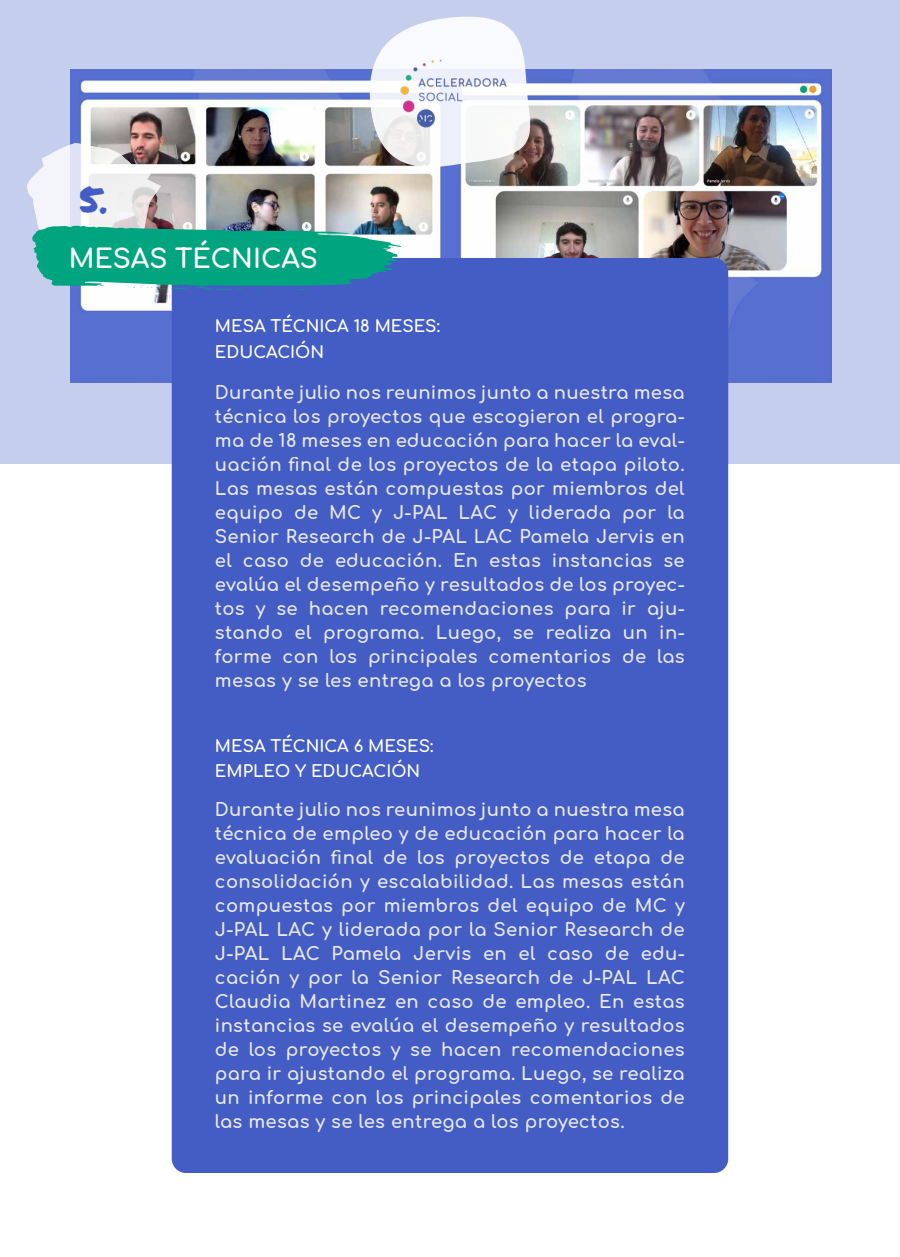
<style>
.page{position:relative;width:900px;height:1257px;background:#fff}
.page>*{position:absolute;margin:0;border:0;box-sizing:border-box;transform-origin:0 0}
.t1{font:37.5px "Permanent Marker";color:#435dc5;scale:1.05 1}
.t2{font:26.25px "Comfortaa";color:#fff}
.t3{font:18px/24px "Comfortaa";letter-spacing:.02em;color:#e8e8e9;text-align:justify}
.t4{font:16.5px/25.5px "Comfortaa";color:#fff}
</style>
<div class="page">
<div style="left:0;top:0;width:900px;height:464px;background:#c6ceed"></div>
<img style="left:70px;top:69px;width:761px;height:313px">
<div style="left:172px;top:258px;width:556px;height:915px;background:#435dc5;border-radius:14px"></div>
<img style="left:27px;top:69px;width:503px;height:221px">
<img style="left:372px;top:16px;width:161px;height:160px">
<h1 class="t1" style="left:78px;top:172px;width:32px">5.</h1>
<h2 class="t2" style="left:69px;top:235px;width:251px">MESAS TÉCNICAS</h2>
<p class="t4" style="left:215px;top:312px;width:226px">MESA TÉCNICA 18 MESES:<br>EDUCACIÓN</p>
<p class="t3" style="left:215px;top:378px;width:471px">Durante julio nos reunimos junto a nuestra mesa técnica los proyectos que escogieron el progra&shy;ma de 18 meses en educación para hacer la eval&shy;uación final de los proyectos de la etapa piloto.<br>Las mesas están compuestas por miembros del equipo de MC y J-PAL LAC y liderada por la Senior Research de J-PAL LAC Pamela Jervis en el caso de educación. En estas instancias se evalúa el desempeño y resultados de los proyec&shy;tos y se hacen recomendaciones para ir aju&shy;stando el programa. Luego, se realiza un in&shy;forme con los principales comentarios de las mesas y se les entrega a los proyectos</p>
<p class="t4" style="left:215px;top:731px;width:220px">MESA TÉCNICA 6 MESES:<br>EMPLEO Y EDUCACIÓN</p>
<p class="t3" style="left:215px;top:796px;width:471px">Durante julio nos reunimos junto a nuestra mesa técnica de empleo y de educación para hacer la evaluación final de los proyectos de etapa de consolidación y escalabilidad. Las mesas están compuestas por miembros del equipo de MC y J-PAL LAC y liderada por la Senior Research de J-PAL LAC Pamela Jervis en el caso de edu&shy;cación y por la Senior Research de J-PAL LAC Claudia Martinez en caso de empleo. En estas instancias se evalúa el desempeño y resultados de los proyectos y se hacen recomendaciones para ir ajustando el programa. Luego, se realiza un informe con los principales comentarios de las mesas y se les entrega a los proyectos.</p>
</div>
